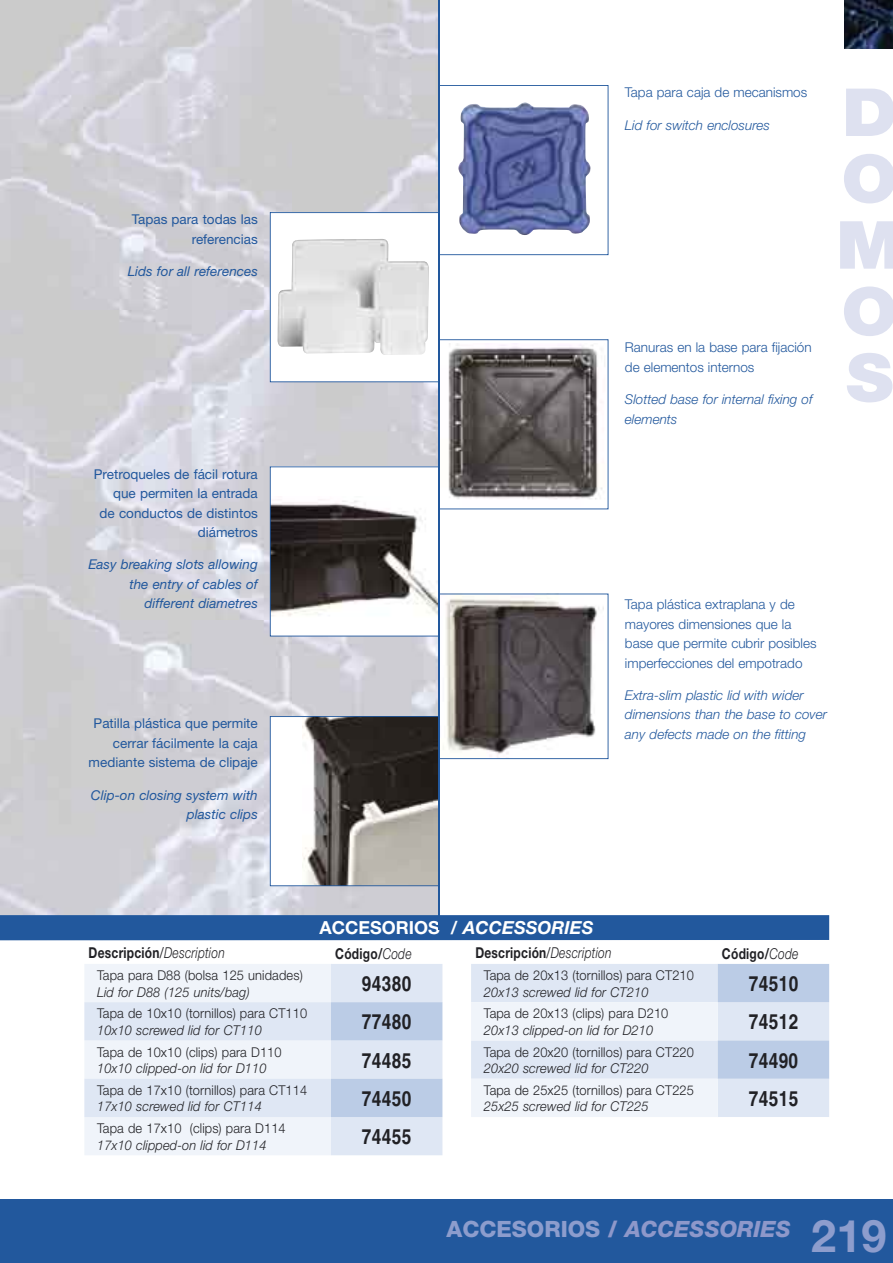
<style>
.page{position:relative;width:893px;height:1263px;background:#fff}
.page>*{position:absolute;margin:0;border:0;box-sizing:border-box;transform-origin:0 0}
.t1{font:900 66.3px/66.3px "Helvetica Neue";color:#dee1f0;text-align:justify;scale:1.07 1}
.t2{font:700 45px "Helvetica Neue";color:#8d9dcd}
.t3{font:italic 800 22.5px "Helvetica Neue";color:#8e98ca}
.t4{font:700 condensed 21px "Helvetica";letter-spacing:.02em;color:#212125}
.t5{font:700 18px "Helvetica Neue";color:#fff}
.t6{font:700 15px "Helvetica Neue";letter-spacing:.02em;color:#212125;scale:.8 1}
.t7{font:300 13.5px "Helvetica Neue";letter-spacing:.01em;color:#212125;scale:.95 1}
.t8{font:italic 300 13.5px "Helvetica Neue";letter-spacing:.01em;color:#212125;scale:.95 1}
.t9{font:13.5px/19.5px "Helvetica Neue";color:#22589d;text-align:right}
.t10{font:300 13.5px/19.5px "Helvetica Neue";color:#22589d}
.t11{font:italic 300 13.5px/19.5px "Helvetica Neue";color:#22589d}
.t12{font:italic 13.5px/19.5px "Helvetica Neue";color:#22589d;text-align:right}
.s1{font-style:italic}
.s2{font-weight:400}
.s3{font-weight:300;font-style:italic}
.s4{font-style:normal;color:#8d9dcd}
.s5{font-style:normal}
</style>
<div class="page">
<img style="left:844px;top:0;width:49px;height:49px">
<div style="left:0;top:1199px;width:893px;height:64px;background:#22589d"></div>
<img style="left:0;top:0;width:438px;height:915px">
<svg style="left:270px;top:85px;width:338px;height:801px"></svg>
<div style="left:0;top:915px;width:829px;height:25px;background:#22589d"></div>
<svg style="left:84px;top:964px;width:358px;height:191px;fill:#eff3f9"></svg>
<svg style="left:331px;top:1002px;width:111px;height:115px;background:#c7d5ea"></svg>
<svg style="left:471px;top:964px;width:358px;height:153px"></svg>
<hr style="left:438px;top:0;width:2px;height:930px;background:#22589d">
<p class="t9" style="left:132px;top:210px;width:127px">Tapas para todas las referencias</p>
<p class="t12" style="left:128px;top:261px;width:132px">Lids for all references</p>
<p class="t9" style="left:94px;top:464px;width:165px">Pretroqueles de fácil rotura que permiten la entrada<br>de conductos de distintos diámetros</p>
<p class="t12" style="left:88px;top:554px;width:171px">Easy breaking slots allowing the entry of cables of different diametres</p>
<p class="t9" style="left:89px;top:713px;width:171px">Patilla plástica que permite cerrar fácilmente la caja mediante sistema de clipaje</p>
<p class="t12" style="left:91px;top:785px;width:168px">Clip-on closing system with plastic clips</p>
<p class="t10" style="left:625px;top:82px;width:184px">Tapa para caja de mecanismos</p>
<p class="t11" style="left:625px;top:115px;width:147px">Lid for switch enclosures</p>
<p class="t10" style="left:625px;top:337px;width:188px">Ranuras en la base para fijación de elementos internos</p>
<p class="t11" style="left:625px;top:389px;width:189px">Slotted base for internal fixing of elements</p>
<h1 class="t1" style="left:836px;top:79px;width:64px">D O M O S</h1>
<p class="t10" style="left:625px;top:594px;width:193px">Tapa plástica extraplana y de mayores dimensiones que la base que permite cubrir posibles imperfecciones del empotrado</p>
<p class="t11" style="left:625px;top:685px;width:204px">Extra-slim plastic lid with wider dimensions than the base to cover any defects made on the fitting</p>
<h3 class="t5" style="left:319px;top:916px;width:275px">ACCESORIOS / <span class="s1">ACCESSORIES</span></h3>
<p class="t6" style="left:89px;top:943px;width:172px">Descripción<span class="s2">/</span><span class="s3">Description</span></p>
<p class="t6" style="left:335px;top:944px;width:97px">Código/<span class="s3">Code</span></p>
<p class="t7" style="left:97px;top:967px;width:218px">Tapa para D88 (bolsa 125 unidades)</p>
<p class="t8" style="left:97px;top:984px;width:162px">Lid for D88 (125 units/bag)</p>
<h3 class="t4" style="left:362px;top:971px;width:51px">94380</h3>
<p class="t6" style="left:475px;top:943px;width:172px">Descripción<span class="s2">/</span><span class="s3">Description</span></p>
<p class="t6" style="left:722px;top:944px;width:97px">Código/<span class="s3">Code</span></p>
<p class="t7" style="left:484px;top:967px;width:223px">Tapa de 20x13 (tornillos) para CT210</p>
<p class="t8" style="left:484px;top:984px;width:175px">20x13 screwed lid for CT210</p>
<h3 class="t4" style="left:749px;top:971px;width:51px">74510</h3>
<p class="t7" style="left:97px;top:1005px;width:223px">Tapa de 10x10 (tornillos) para CT110</p>
<p class="t8" style="left:97px;top:1022px;width:175px">10x10 screwed lid for CT110</p>
<h3 class="t4" style="left:362px;top:1009px;width:51px">77480</h3>
<p class="t7" style="left:484px;top:1005px;width:196px">Tapa de 20x13 (clips) para D210</p>
<p class="t8" style="left:484px;top:1022px;width:180px">20x13 clipped-on lid for D210</p>
<h3 class="t4" style="left:749px;top:1009px;width:51px">74512</h3>
<p class="t7" style="left:97px;top:1043px;width:196px">Tapa de 10x10 (clips) para D110</p>
<p class="t8" style="left:97px;top:1060px;width:180px">10x10 clipped-on lid for D110</p>
<h3 class="t4" style="left:362px;top:1047px;width:51px">74485</h3>
<p class="t7" style="left:484px;top:1043px;width:223px">Tapa de 20x20 (tornillos) para CT220</p>
<p class="t8" style="left:484px;top:1060px;width:175px">20x20 screwed lid for CT220</p>
<h3 class="t4" style="left:749px;top:1047px;width:51px">74490</h3>
<p class="t7" style="left:97px;top:1082px;width:223px">Tapa de 17x10 (tornillos) para CT114</p>
<p class="t8" style="left:97px;top:1098px;width:175px">17x10 screwed lid for CT114</p>
<h3 class="t4" style="left:362px;top:1086px;width:51px">74450</h3>
<p class="t7" style="left:484px;top:1082px;width:223px">Tapa de 25x25 (tornillos) para CT225</p>
<p class="t8" style="left:484px;top:1098px;width:175px">25x25 screwed lid for CT225</p>
<h3 class="t4" style="left:749px;top:1086px;width:51px">74515</h3>
<p class="t7" style="left:97px;top:1120px;width:200px">Tapa de 17x10 (clips) para D114</p>
<p class="t8" style="left:97px;top:1137px;width:180px">17x10 clipped-on lid for D114</p>
<h3 class="t4" style="left:362px;top:1124px;width:51px">74455</h3>
<h3 class="t3" style="left:446px;top:1216px;width:346px"><span class="s4">ACCESORIOS</span> <span class="s5">/</span> ACCESSORIES</h3>
<h2 class="t2" style="left:811px;top:1208px;width:77px">219</h2>
</div>
